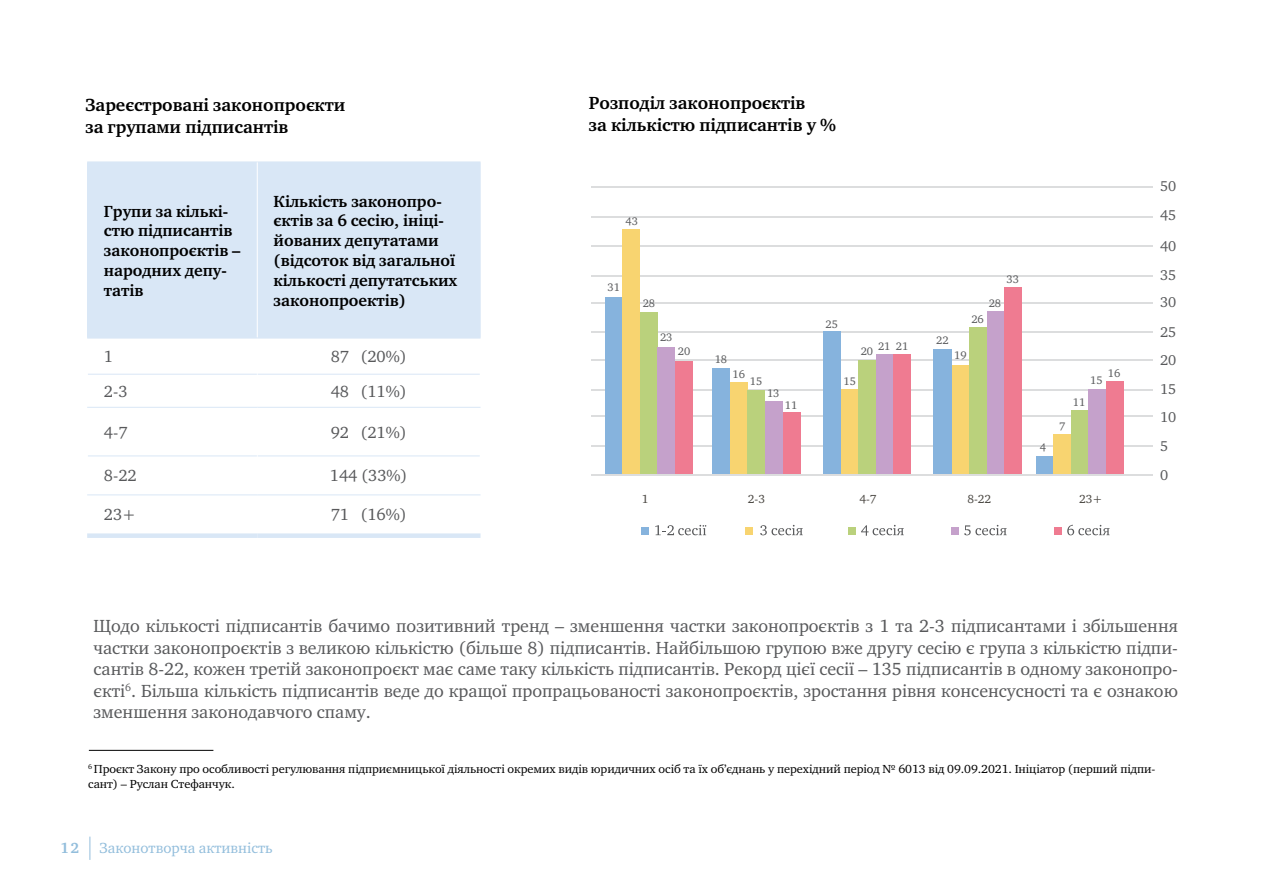
<style>
.page{position:relative;width:1263px;height:893px;background:#fff}
.page>*{position:absolute;margin:0;border:0;box-sizing:border-box;transform-origin:0 0}
.t1{font:18px/21.6px "Charter ITC";color:#58595b;text-align:justify}
.t2{font:700 18px/21.6px "Charter ITC";color:#000}
.t3{font:700 16.5px/19.8px "Charter ITC";color:#000}
.t4{font:16.5px "Charter ITC";color:#58595b}
.t5{font:15px "Charter ITC";color:#93bedc}
.t6{font:700 15px "Charter ITC";color:#93bedc}
.t7{font:14.55px "Charter ITC";color:#58595b}
.t8{font:12px/14.4px "Charter ITC";letter-spacing:-.005em;color:#000}
.t9{font:12px "Charter ITC";color:#4a4742}
.t10{font:11.25px "Charter ITC";color:#58595b}
</style>
<div class="page">
<svg style="left:90px;top:837px;width:1px;height:23px"></svg>
<div style="left:88px;top:163px;width:392px;height:175px;background:#d9e7f6"></div>
<hr style="left:87px;top:162px;width:170px;height:1px;background:#d9e7f6">
<hr style="left:87px;top:162px;width:1px;height:176px;background:#d9e7f6">
<hr style="left:257px;top:162px;width:223px;height:1px;background:#d9e7f6">
<hr style="left:480px;top:162px;width:1px;height:176px;background:#d9e7f6">
<hr style="left:257px;top:162px;width:1px;height:176px;background:#fff">
<hr style="left:87px;top:338px;width:170px;height:1px;background:#d9e7f6">
<hr style="left:88px;top:374px;width:169px;height:1px;background:#d9e7f6">
<hr style="left:87px;top:495px;width:170px;height:1px;background:#d9e7f6">
<hr style="left:257px;top:338px;width:223px;height:1px;background:#d9e7f6">
<hr style="left:258px;top:374px;width:222px;height:1px;background:#d9e7f6">
<hr style="left:257px;top:494px;width:223px;height:1px;background:#d9e7f6">
<hr style="left:87px;top:407px;width:170px;height:1px;background:#d9e7f6">
<hr style="left:88px;top:456px;width:169px;height:1px;background:#d9e7f6">
<hr style="left:257px;top:407px;width:223px;height:1px;background:#d9e7f6">
<hr style="left:258px;top:456px;width:222px;height:1px;background:#d9e7f6">
<div style="left:87px;top:533px;width:170px;height:5px;background:#d9e7f6"></div>
<div style="left:257px;top:533px;width:223px;height:5px;background:#d9e7f6"></div>
<hr style="left:591px;top:445px;width:562px;height:1px;background:#dcddde">
<hr style="left:591px;top:416px;width:562px;height:1px;background:#dcddde">
<hr style="left:591px;top:389px;width:562px;height:1px;background:#dcddde">
<hr style="left:591px;top:359px;width:562px;height:2px;background:#dcddde">
<hr style="left:591px;top:331px;width:562px;height:2px;background:#dcddde">
<hr style="left:591px;top:302px;width:562px;height:1px;background:#dcddde">
<hr style="left:591px;top:275px;width:562px;height:1px;background:#dcddde">
<hr style="left:591px;top:246px;width:562px;height:1px;background:#dcddde">
<hr style="left:591px;top:216px;width:562px;height:1px;background:#dcddde">
<hr style="left:591px;top:187px;width:562px;height:1px;background:#dcddde">
<div style="left:1036px;top:456px;width:17px;height:19px;background:#86b3dd"></div>
<div style="left:1053px;top:434px;width:18px;height:41px;background:#f8d470"></div>
<div style="left:1071px;top:410px;width:17px;height:65px;background:#bad17c"></div>
<div style="left:1088px;top:389px;width:18px;height:86px;background:#c5a1cb"></div>
<div style="left:934px;top:349px;width:18px;height:126px;background:#86b3dd"></div>
<div style="left:952px;top:365px;width:17px;height:110px;background:#f8d470"></div>
<div style="left:969px;top:327px;width:18px;height:148px;background:#bad17c"></div>
<div style="left:987px;top:311px;width:17px;height:164px;background:#c5a1cb"></div>
<div style="left:823px;top:331px;width:18px;height:144px;background:#86b3dd"></div>
<div style="left:841px;top:389px;width:17px;height:86px;background:#f8d470"></div>
<div style="left:858px;top:360px;width:18px;height:115px;background:#bad17c"></div>
<div style="left:876px;top:354px;width:17px;height:121px;background:#c5a1cb"></div>
<div style="left:605px;top:297px;width:18px;height:178px;background:#86b3dd"></div>
<div style="left:623px;top:229px;width:17px;height:246px;background:#f8d470"></div>
<div style="left:640px;top:312px;width:18px;height:163px;background:#bad17c"></div>
<div style="left:658px;top:347px;width:17px;height:128px;background:#c5a1cb"></div>
<div style="left:675px;top:361px;width:18px;height:114px;background:#ef7b91"></div>
<div style="left:783px;top:412px;width:17px;height:63px;background:#ef7b91"></div>
<div style="left:893px;top:354px;width:18px;height:121px;background:#ef7b91"></div>
<div style="left:1004px;top:287px;width:18px;height:188px;background:#ef7b91"></div>
<div style="left:1106px;top:381px;width:17px;height:94px;background:#ef7b91"></div>
<div style="left:713px;top:368px;width:17px;height:107px;background:#86b3dd"></div>
<div style="left:730px;top:382px;width:18px;height:93px;background:#f8d470"></div>
<div style="left:748px;top:390px;width:17px;height:85px;background:#bad17c"></div>
<div style="left:765px;top:401px;width:18px;height:74px;background:#c5a1cb"></div>
<hr style="left:591px;top:474px;width:562px;height:1px;background:#dcddde">
<div style="left:641px;top:527px;width:8px;height:8px;background:#86b3dd"></div>
<svg style="left:655px;top:525px;width:51px;height:10px"></svg>
<div style="left:745px;top:527px;width:8px;height:8px;background:#f8d470"></div>
<svg style="left:760px;top:525px;width:43px;height:10px"></svg>
<div style="left:848px;top:527px;width:7px;height:8px;background:#bad17c"></div>
<svg style="left:861px;top:525px;width:43px;height:11px"></svg>
<div style="left:951px;top:527px;width:7px;height:8px;background:#c5a1cb"></div>
<svg style="left:964px;top:525px;width:43px;height:10px"></svg>
<div style="left:1054px;top:527px;width:7px;height:8px;background:#ef7b91"></div>
<svg style="left:1067px;top:525px;width:43px;height:10px"></svg>
<hr style="left:89px;top:750px;width:124px;height:1px;background:#000">
<p class="t2" style="left:85px;top:94px;width:261px">Зареєстровані законопроєкти за групами підписантів</p>
<p class="t2" style="left:589px;top:92px;width:249px">Розподіл законопроєктів<br>за кількістю підписантів у %</p>
<p class="t3" style="left:104px;top:201px;width:138px">Групи за кількі&shy;стю підписантів законопроєктів – народних депу&shy;татів</p>
<p class="t3" style="left:274px;top:191px;width:185px">Кількість законопро&shy;єктів за 6 сесію, ініці&shy;йованих депутатами (відсоток від загальної кількості депутатських законопроектів)</p>
<p class="t10" style="left:625px;top:214px;width:14px">43</p>
<p class="t10" style="left:608px;top:280px;width:14px">31</p>
<p class="t10" style="left:643px;top:296px;width:14px">28</p>
<p class="t10" style="left:825px;top:317px;width:14px">25</p>
<p class="t10" style="left:1006px;top:272px;width:14px">33</p>
<p class="t10" style="left:989px;top:296px;width:14px">28</p>
<p class="t10" style="left:971px;top:312px;width:14px">26</p>
<p class="t4" style="left:104px;top:346px;width:11px">1</p>
<p class="t4" style="left:331px;top:346px;width:78px">87 (20%)</p>
<p class="t4" style="left:104px;top:381px;width:25px">2-3</p>
<p class="t4" style="left:331px;top:381px;width:78px">48 (11%)</p>
<p class="t4" style="left:104px;top:422px;width:25px">4-7</p>
<p class="t4" style="left:331px;top:422px;width:78px">92 (21%)</p>
<p class="t4" style="left:104px;top:466px;width:34px">8-22</p>
<p class="t4" style="left:330px;top:466px;width:79px">144 (33%)</p>
<p class="t4" style="left:104px;top:504px;width:34px">23+</p>
<p class="t4" style="left:331px;top:504px;width:78px">71 (16%)</p>
<p class="t10" style="left:660px;top:331px;width:14px">23</p>
<p class="t10" style="left:678px;top:344px;width:14px">20</p>
<p class="t10" style="left:715px;top:352px;width:14px">18</p>
<p class="t10" style="left:732px;top:367px;width:14px">16</p>
<p class="t10" style="left:750px;top:374px;width:14px">15</p>
<p class="t10" style="left:767px;top:386px;width:14px">13</p>
<p class="t10" style="left:785px;top:398px;width:14px">11</p>
<p class="t10" style="left:878px;top:339px;width:32px">21 21</p>
<p class="t10" style="left:861px;top:344px;width:14px">20</p>
<p class="t10" style="left:843px;top:374px;width:14px">15</p>
<p class="t10" style="left:936px;top:333px;width:14px">22</p>
<p class="t10" style="left:954px;top:349px;width:14px">19</p>
<p class="t10" style="left:1040px;top:440px;width:8px">4</p>
<p class="t10" style="left:1059px;top:419px;width:8px">7</p>
<p class="t10" style="left:1108px;top:366px;width:14px">16</p>
<p class="t10" style="left:1090px;top:373px;width:14px">15</p>
<p class="t10" style="left:1073px;top:395px;width:14px">11</p>
<p class="t9" style="left:642px;top:491px;width:8px">1</p>
<p class="t9" style="left:748px;top:491px;width:19px">2-3</p>
<p class="t9" style="left:859px;top:491px;width:19px">4-7</p>
<p class="t9" style="left:967px;top:491px;width:25px">8-22</p>
<p class="t9" style="left:1079px;top:491px;width:25px">23+</p>
<p class="t7" style="left:1160px;top:176px;width:18px">50</p>
<p class="t7" style="left:1160px;top:206px;width:18px">45</p>
<p class="t7" style="left:1160px;top:237px;width:18px">40</p>
<p class="t7" style="left:1160px;top:266px;width:18px">35</p>
<p class="t7" style="left:1160px;top:293px;width:18px">30</p>
<p class="t7" style="left:1160px;top:323px;width:18px">25</p>
<p class="t7" style="left:1160px;top:351px;width:18px">20</p>
<p class="t7" style="left:1160px;top:380px;width:18px">15</p>
<p class="t7" style="left:1160px;top:408px;width:18px">10</p>
<p class="t7" style="left:1160px;top:437px;width:10px">5</p>
<p class="t7" style="left:1160px;top:466px;width:10px">0</p>
<p class="t1" style="left:94px;top:615px;width:1086px">Щодо кількості підписантів бачимо позитивний тренд – зменшення частки законопроєктів з 1 та 2-3 підписантами і збільшення частки законопроєктів з великою кількістю (більше 8) підписантів. Найбільшою групою вже другу сесію є група з кількістю підпи&shy;сантів 8-22, кожен третій законопроєкт має саме таку кількість підписантів. Рекорд цієї сесії – 135 підписантів в одному законопро&shy;єкті<sup>6</sup>. Більша кількість підписантів веде до кращої пропрацьованості законопроєктів, зростання рівня консенсусності та є ознакою зменшення законодавчого спаму.</p>
<p class="t8" style="left:88px;top:762px;width:1069px"><sup>6</sup> Проєкт Закону про особливості регулювання підприємницької діяльності окремих видів юридичних осіб та їх об’єднань у перехідний період № 6013 від 09.09.2021. Ініціатор (перший підпи&shy;сант) – Руслан Стефанчук.</p>
<p class="t6" style="left:60px;top:839px;width:20px">12</p>
<p class="t5" style="left:99px;top:838px;width:175px">Законотворча активність</p>
</div>
